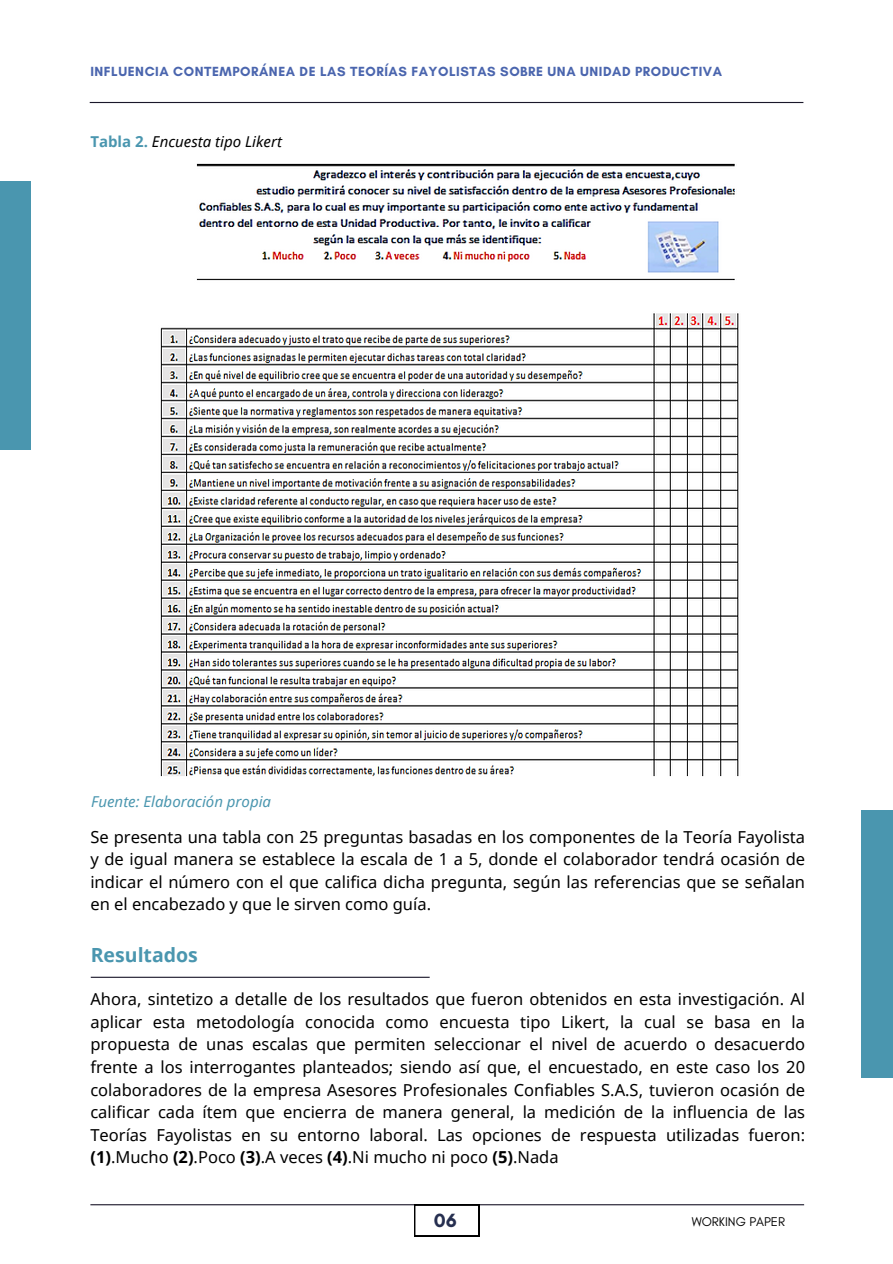
<style>
.page{position:relative;width:893px;height:1264px;background:#fff}
.page>*{position:absolute;margin:0;border:0;box-sizing:border-box;transform-origin:0 0}
.t1{font:700 19.5px "Noto Sans";color:#4a96af}
.t2{font:700 19.5px "Glacial Indifference";color:#262f50}
.t3{font:16.5px/22.5px "Noto Sans";color:#000;text-align:justify}
.t4{font:italic 15px "Noto Sans";color:#000}
.t5{font:italic 15px "Noto Sans";color:#4a96af}
.t6{font:700 13.5px "Glacial Indifference";letter-spacing:.04em;color:#4a65ae}
.t7{font:12.9px "Glacial Indifference";color:#000}
.s1{font-weight:700;font-style:normal;color:#4a96af}
.s2{font-weight:700}
</style>
<div class="page">
<div style="left:0;top:181px;width:31px;height:268px;background:#4a96af"></div>
<div style="left:861px;top:810px;width:31px;height:268px;background:#4a96af"></div>
<hr style="left:90px;top:1204px;width:714px;height:1px;background:#1a172a">
<svg style="left:414px;top:1204px;width:65px;height:32px"></svg>
<hr style="left:90px;top:102px;width:713px;height:1px;background:#1a172a">
<img style="left:160px;top:163px;width:579px;height:614px">
<hr style="left:91px;top:976px;width:338px;height:1px;background:#1a172a">
<p class="t6" style="left:90px;top:63px;width:633px">INFLUENCIA CONTEMPORÁNEA DE LAS TEORÍAS FAYOLISTAS SOBRE UNA UNIDAD PRODUCTIVA</p>
<p class="t4" style="left:90px;top:131px;width:193px"><span class="s1">Tabla 2.</span> Encuesta tipo Likert</p>
<p class="t5" style="left:91px;top:791px;width:181px">Fuente: Elaboración propia</p>
<p class="t3" style="left:90px;top:825px;width:716px">Se presenta una tabla con 25 preguntas basadas en los componentes de la Teoría Fayolista y de igual manera se establece la escala de 1 a 5, donde el colaborador tendrá ocasión de indicar el número con el que califica dicha pregunta, según las referencias que se señalan en el encabezado y que le sirven como guía.</p>
<p class="t1" style="left:91px;top:941px;width:109px">Resultados</p>
<p class="t3" style="left:90px;top:987px;width:716px">Ahora, sintetizo a detalle de los resultados que fueron obtenidos en esta investigación. Al aplicar esta metodología conocida como encuesta tipo Likert, la cual se basa en la propuesta de unas escalas que permiten seleccionar el nivel de acuerdo o desacuerdo frente a los interrogantes planteados; siendo así que, el encuestado, en este caso los 20 colaboradores de la empresa Asesores Profesionales Confiables S.A.S, tuvieron ocasión de calificar cada ítem que encierra de manera general, la medición de la influencia de las Teorías Fayolistas en su entorno laboral. Las opciones de respuesta utilizadas fueron: <span class="s2">(1)</span>.Mucho <span class="s2">(2)</span>.Poco <span class="s2">(3)</span>.A veces <span class="s2">(4)</span>.Ni mucho ni poco <span class="s2">(5)</span>.Nada</p>
<p class="t2" style="left:434px;top:1208px;width:25px">06</p>
<p class="t7" style="left:691px;top:1213px;width:95px">WORKING PAPER</p>
</div>
